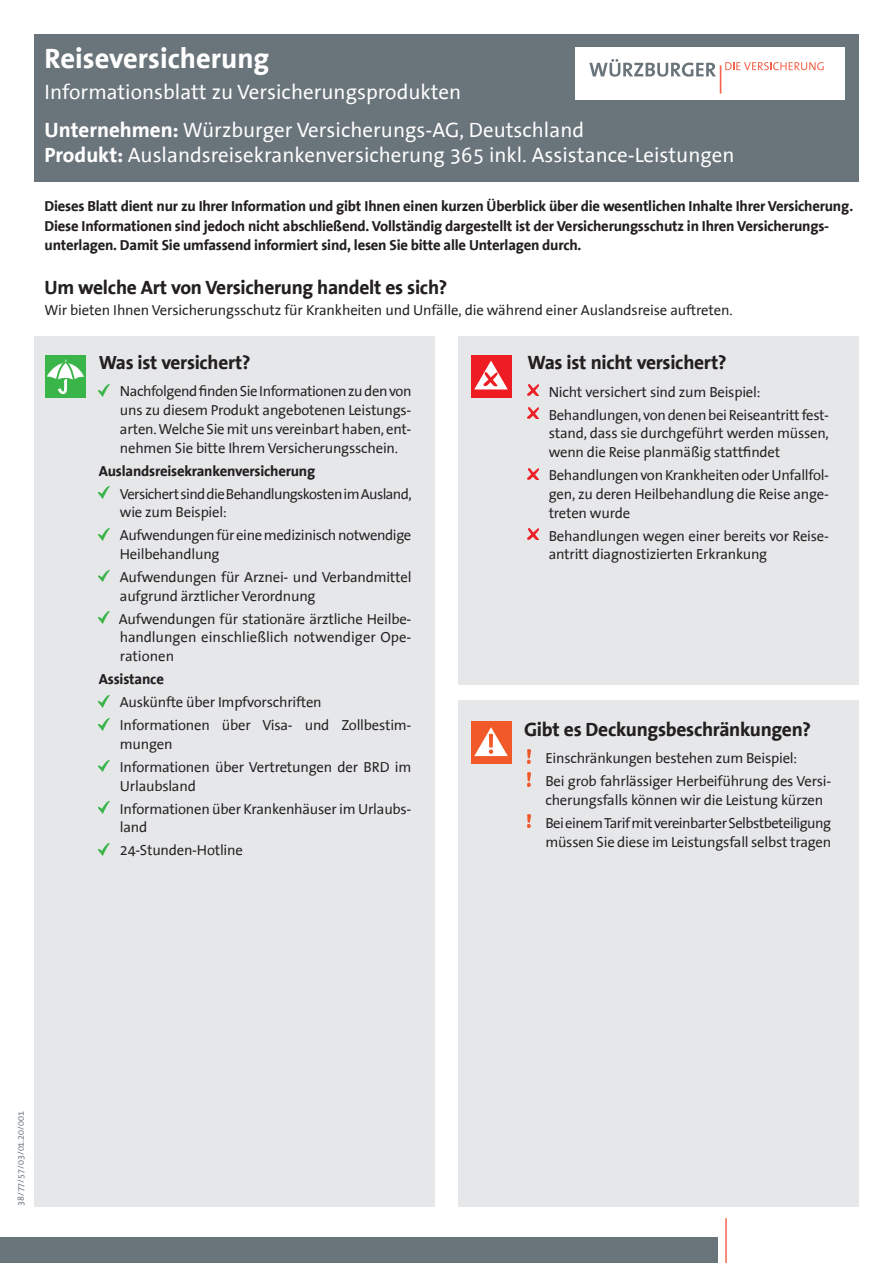
<style>
.page{position:relative;width:893px;height:1263px;background:#fff}
.page>*{position:absolute;margin:0;border:0;box-sizing:border-box;transform-origin:0 0}
.t1{font:700 28.5px "The Sans Office Unicode";color:#fff}
.t2{font:21px/38.2px "The Sans Office Unicode";color:#fff}
.t3{font:700 19.5px "The Sans Office Unicode";letter-spacing:-.015em;color:#231f20}
.t4{font:700 19.35px "The Sans Office Unicode";letter-spacing:-.015em;color:#231f20}
.t5{font:14.7px/18.8px "The Sans Office Unicode";letter-spacing:-.015em;color:#231f20}
.t6{font:700 14.7px/19.5px "The Sans Office Unicode";letter-spacing:-.015em;color:#231f20}
.t7{font:14.7px/18.8px "The Sans Office Unicode";letter-spacing:-.04em;color:#231f20}
.t8{font:9px "The Sans Office Unicode";color:#6a747b}
.s1{font-weight:700}
</style>
<div class="page">
<div style="left:34px;top:34px;width:825px;height:147px;background:#6a747b"></div>
<div style="left:575px;top:47px;width:270px;height:53px;background:#fff"></div>
<svg style="left:589px;top:59px;width:234px;height:34px"></svg>
<div style="left:0;top:1238px;width:717px;height:25px;background:#6a747b"></div>
<hr style="left:725px;top:1218px;width:2px;height:45px;background:#f2664f">
<div style="left:34px;top:336px;width:400px;height:870px;background:#e6e7e9"></div>
<div style="left:45px;top:355px;width:41px;height:42px;background:#3ab54a"></div>
<svg style="left:47px;top:359px;width:37px;height:35px"></svg>
<div style="left:459px;top:336px;width:400px;height:349px;background:#e6e7e9"></div>
<div style="left:471px;top:355px;width:40px;height:42px;background:#ee1d23"></div>
<svg style="left:474px;top:361px;width:34px;height:28px"></svg>
<div style="left:459px;top:700px;width:400px;height:506px;background:#e6e7e9"></div>
<div style="left:471px;top:721px;width:40px;height:43px;background:#f15929"></div>
<svg style="left:474px;top:727px;width:34px;height:29px"></svg>
<svg style="left:99px;top:384px;width:11px;height:12px"></svg>
<svg style="left:99px;top:487px;width:10px;height:11px"></svg>
<svg style="left:99px;top:528px;width:10px;height:12px"></svg>
<svg style="left:99px;top:570px;width:10px;height:12px"></svg>
<svg style="left:99px;top:612px;width:10px;height:12px"></svg>
<svg style="left:99px;top:695px;width:10px;height:12px"></svg>
<svg style="left:99px;top:718px;width:10px;height:12px"></svg>
<svg style="left:99px;top:760px;width:10px;height:12px"></svg>
<svg style="left:99px;top:802px;width:10px;height:11px"></svg>
<svg style="left:99px;top:843px;width:10px;height:12px"></svg>
<svg style="left:527px;top:385px;width:11px;height:10px"></svg>
<svg style="left:527px;top:408px;width:11px;height:10px"></svg>
<svg style="left:527px;top:468px;width:11px;height:11px"></svg>
<svg style="left:527px;top:529px;width:11px;height:10px"></svg>
<svg style="left:527px;top:750px;width:4px;height:13px"></svg>
<svg style="left:527px;top:773px;width:4px;height:13px"></svg>
<svg style="left:527px;top:815px;width:4px;height:13px"></svg>
<h1 class="t1" style="left:45px;top:42px;width:226px">Reiseversicherung</h1>
<h2 class="t2" style="left:45px;top:73px;width:541px">Informationsblatt zu Versicherungsprodukten<br><span class="s1">Unternehmen:</span> Würzburger Versicherungs-AG, Deutschland</h2>
<h2 class="t2" style="left:45px;top:136px;width:691px"><span class="s1">Produkt:</span> Auslandsreisekrankenversicherung 365 inkl. Assistance-Leistungen</h2>
<p class="t6" style="left:45px;top:196px;width:810px">Dieses Blatt dient nur zu Ihrer Information und gibt Ihnen einen kurzen Überblick über die wesentlichen Inhalte Ihrer Versicherung.<br>Diese Informationen sind jedoch nicht abschließend. Vollständig dargestellt ist der Versicherungsschutz in Ihren Versicherungs&shy;unterlagen. Damit Sie umfassend informiert sind, lesen Sie bitte alle Unterlagen durch.</p>
<h3 class="t3" style="left:45px;top:276px;width:404px">Um welche Art von Versicherung handelt es sich?</h3>
<p class="t5" style="left:45px;top:301px;width:690px">Wir bieten Ihnen Versicherungsschutz für Krankheiten und Unfälle, die während einer Auslandsreise auftreten.</p>
<h3 class="t4" style="left:99px;top:352px;width:153px">Was ist versichert?</h3>
<p class="t5" style="left:120px;top:382px;width:293px;text-align:justify">Nachfolgend finden Sie Informationen zu den von uns zu diesem Produkt angebotenen Leistungs&shy;arten. Welche Sie mit uns vereinbart haben, ent&shy;nehmen Sie bitte Ihrem Versicherungsschein.</p>
<p class="t6" style="left:99px;top:461px;width:218px">Auslandsreisekrankenversicherung</p>
<p class="t7" style="left:120px;top:485px;width:293px">Versichert sind die Behandlungskosten im Ausland, wie zum Beispiel:</p>
<p class="t5" style="left:120px;top:526px;width:293px">Aufwendungen für eine medizinisch notwendige<br>Heilbehandlung</p>
<p class="t5" style="left:120px;top:568px;width:293px">Aufwendungen für Arznei- und Verbandmittel aufgrund ärztlicher Verordnung</p>
<p class="t5" style="left:119px;top:610px;width:294px;text-align:justify">Aufwendungen für stationäre ärztliche Heilbe&shy;handlungen einschließlich notwendiger Ope&shy;rationen</p>
<p class="t6" style="left:99px;top:670px;width:67px">Assistance</p>
<p class="t5" style="left:120px;top:691px;width:293px;line-height:23px">Auskünfte über Impfvorschriften<br>Informationen über Visa- und Zollbestim-</p>
<p class="t5" style="left:120px;top:733px;width:293px;line-height:23px">mungen<br>Informationen über Vertretungen der BRD im</p>
<p class="t5" style="left:120px;top:774px;width:293px;line-height:23px">Urlaubsland<br>Informationen über Krankenhäuser im Urlaubs-</p>
<p class="t5" style="left:120px;top:816px;width:124px;line-height:23px">land<br>24-Stunden-Hotline</p>
<h3 class="t3" style="left:527px;top:352px;width:201px">Was ist nicht versichert?</h3>
<p class="t5" style="left:549px;top:380px;width:282px;line-height:23px">Nicht versichert sind zum Beispiel:<br>Behandlungen, von denen bei Reiseantritt fest-</p>
<p class="t5" style="left:549px;top:424px;width:282px">stand, dass sie durchgeführt werden müssen, wenn die Reise planmäßig stattfindet</p>
<p class="t5" style="left:549px;top:466px;width:282px;text-align:justify">Behandlungen von Krankheiten oder Unfallfol&shy;gen, zu deren Heilbehandlung die Reise ange&shy;treten wurde</p>
<p class="t5" style="left:549px;top:527px;width:282px">Behandlungen wegen einer bereits vor Reise&shy;antritt diagnostizierten Erkrankung</p>
<h3 class="t3" style="left:524px;top:718px;width:288px">Gibt es Deckungsbeschränkungen?</h3>
<p class="t5" style="left:545px;top:747px;width:287px;line-height:23px">Einschränkungen bestehen zum Beispiel:<br>Bei grob fahrlässiger Herbeiführung des Versi-</p>
<p class="t7" style="left:545px;top:789px;width:287px;line-height:23px">cherungsfalls können wir die Leistung kürzen<br>Bei einem Tarif mit vereinbarter Selbstbeteiligung</p>
<p class="t5" style="left:545px;top:833px;width:287px">müssen Sie diese im Leistungsfall selbst tragen</p>
<p class="t8" style="left:16px;top:1206px;width:97px;rotate:-90deg">38/77/57/03/01.20/001</p>
</div>
